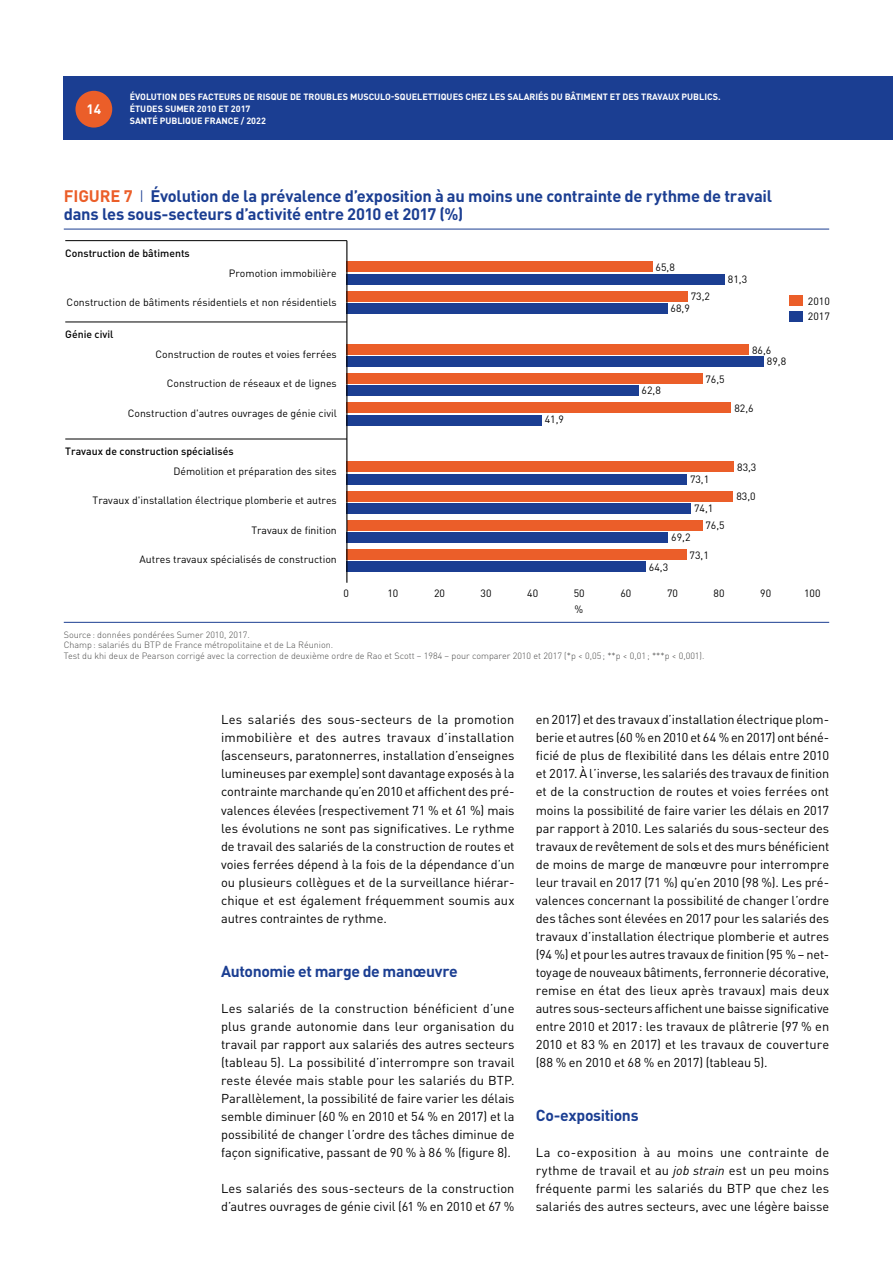
<style>
.page{position:relative;width:893px;height:1263px;background:#fff}
.page>*{position:absolute;margin:0;border:0;box-sizing:border-box;transform-origin:0 0}
.FIG-Titre-Filet{font:700 16.5px/18px "DIN Pro";letter-spacing:-.015em;color:#1b3e92}
.Inter-2-Grille{font:700 15.75px "DIN Pro";letter-spacing:-.025em;color:#1b3e92}
.t1{font:700 13.5px "DIN Pro";color:#fff}
.Textecourant{font:12.75px/18px "DIN Pro";color:#000;text-align:justify}
.t2{font:10.5px/11.6px "DIN Pro";color:#000}
.t3{font:500 10.5px/19.5px "DIN Pro";color:#000}
.TAB-Source{font:300 9px "DIN Pro";color:#4a4a49}
.t4{font:700 9px/12px "DIN Pro";color:#fff}
.FIG-Source-Filet{font:300 9px "DIN Pro";color:#4a4a49}
.s1{color:#eb5e29}
.s2{font-weight:300}
.s3{font-weight:400}
.s4{font-style:italic}
</style>
<div class="page">
<div style="left:64px;top:77px;width:829px;height:63px;background:#1b3e92"></div>
<div style="left:75px;top:91px;width:37px;height:37px;background:#eb5e29;border-radius:50%"></div>
<hr style="left:64px;top:229px;width:765px;height:1px;background:#1b3e92">
<hr style="left:64px;top:622px;width:765px;height:1px;background:#1b3e92">
<div style="left:346px;top:562px;width:300px;height:10px;background:#1b3e92"></div>
<div style="left:346px;top:549px;width:341px;height:11px;background:#eb5e29"></div>
<div style="left:346px;top:532px;width:322px;height:11px;background:#1b3e92"></div>
<div style="left:346px;top:520px;width:356px;height:11px;background:#eb5e29"></div>
<div style="left:346px;top:503px;width:345px;height:11px;background:#1b3e92"></div>
<div style="left:346px;top:491px;width:387px;height:10px;background:#eb5e29"></div>
<div style="left:346px;top:474px;width:341px;height:10px;background:#1b3e92"></div>
<div style="left:346px;top:462px;width:388px;height:10px;background:#eb5e29"></div>
<div style="left:346px;top:415px;width:196px;height:10px;background:#1b3e92"></div>
<div style="left:346px;top:403px;width:385px;height:10px;background:#eb5e29"></div>
<div style="left:346px;top:386px;width:293px;height:10px;background:#1b3e92"></div>
<div style="left:346px;top:373px;width:356px;height:11px;background:#eb5e29"></div>
<div style="left:346px;top:356px;width:418px;height:11px;background:#1b3e92"></div>
<div style="left:346px;top:344px;width:403px;height:11px;background:#eb5e29"></div>
<div style="left:346px;top:303px;width:322px;height:11px;background:#1b3e92"></div>
<div style="left:346px;top:291px;width:342px;height:10px;background:#eb5e29"></div>
<div style="left:346px;top:274px;width:379px;height:10px;background:#1b3e92"></div>
<div style="left:346px;top:262px;width:307px;height:10px;background:#eb5e29"></div>
<hr style="left:346px;top:241px;width:1px;height:342px;background:#000">
<hr style="left:65px;top:240px;width:282px;height:1px;background:#000">
<hr style="left:65px;top:322px;width:282px;height:1px;background:#000">
<hr style="left:65px;top:439px;width:282px;height:1px;background:#000">
<div style="left:789px;top:296px;width:13px;height:10px;background:#eb5e29"></div>
<div style="left:789px;top:311px;width:13px;height:11px;background:#1b3e92"></div>
<p class="t1" style="left:86px;top:98px;width:16px">14</p>
<p class="t4" style="left:130px;top:90px;width:592px">ÉVOLUTION DES FACTEURS DE RISQUE DE TROUBLES MUSCULO-SQUELETTIQUES CHEZ LES SALARIÉS DU BÂTIMENT ET DES TRAVAUX PUBLICS.<br>ÉTUDES SUMER 2010 ET 2017<br>SANTÉ PUBLIQUE FRANCE / 2022</p>
<p class="FIG-Titre-Filet" style="left:64px;top:185px;width:710px"><span class="s1">FIGURE 7</span> <span class="s2">I</span> Évolution de la prévalence d’exposition à au moins une contrainte de rythme de travail dans les sous-secteurs d’activité entre 2010 et 2017 (%)</p>
<p class="t3" style="left:65px;top:242px;width:126px">Construction de bâtiments</p>
<p class="t2" style="left:229px;top:266px;width:109px">Promotion immobilière</p>
<p class="t2" style="left:67px;top:295px;width:272px">Construction de bâtiments résidentiels et non résidentiels</p>
<p class="t3" style="left:65px;top:323px;width:50px">Génie civil</p>
<p class="t2" style="left:156px;top:347px;width:183px">Construction de routes et voies ferrées</p>
<p class="t2" style="left:167px;top:377px;width:171px">Construction de réseaux et de lignes</p>
<p class="t2" style="left:128px;top:406px;width:210px">Construction d'autres ouvrages de génie civil</p>
<p class="t3" style="left:173px;top:441px;width:165px;text-indent:-108px">Travaux de construction spécialisés<br><span class="s3">Démolition et préparation des sites</span></p>
<p class="t2" style="left:93px;top:494px;width:246px">Travaux d'installation électrique plomberie et autres</p>
<p class="t2" style="left:251px;top:523px;width:87px">Travaux de finition</p>
<p class="t2" style="left:140px;top:553px;width:199px">Autres travaux spécialisés de construction</p>
<p class="t2" style="left:344px;top:586px;width:7px">0</p>
<p class="t2" style="left:387px;top:586px;width:12px">10</p>
<p class="t2" style="left:545px;top:413px;width:21px">41,9</p>
<p class="t2" style="left:656px;top:260px;width:21px">65,8</p>
<p class="t2" style="left:691px;top:290px;width:21px">73,2</p>
<p class="t2" style="left:671px;top:301px;width:21px">68,9</p>
<p class="t2" style="left:728px;top:272px;width:21px">81,3</p>
<p class="t2" style="left:767px;top:343px;width:21px;text-indent:-15px">86,6<br>89,8</p>
<p class="t2" style="left:642px;top:384px;width:21px">62,8</p>
<p class="t2" style="left:705px;top:372px;width:21px">76,5</p>
<p class="t2" style="left:734px;top:401px;width:21px">82,6</p>
<p class="t2" style="left:690px;top:472px;width:21px">73,1</p>
<p class="t2" style="left:705px;top:498px;width:21px;line-height:17.7px;text-indent:-11px">74,1<br>76,5</p>
<p class="t2" style="left:690px;top:527px;width:21px;line-height:18px;text-indent:-18px">69,2<br>73,1</p>
<p class="t2" style="left:649px;top:560px;width:21px">64,3</p>
<p class="t2" style="left:737px;top:461px;width:21px">83,3</p>
<p class="t2" style="left:736px;top:489px;width:21px">83,0</p>
<p class="t2" style="left:808px;top:294px;width:23px">2010</p>
<p class="t2" style="left:808px;top:310px;width:23px">2017</p>
<p class="t2" style="left:434px;top:586px;width:12px">20</p>
<p class="t2" style="left:481px;top:586px;width:12px">30</p>
<p class="t2" style="left:527px;top:586px;width:12px">40</p>
<p class="t2" style="left:574px;top:586px;width:12px">50</p>
<p class="t2" style="left:620px;top:586px;width:12px">60</p>
<p class="t2" style="left:667px;top:586px;width:12px">70</p>
<p class="t2" style="left:714px;top:586px;width:12px">80</p>
<p class="t2" style="left:760px;top:586px;width:12px">90</p>
<p class="t2" style="left:804px;top:586px;width:18px">100</p>
<p class="t2" style="left:574px;top:603px;width:10px">%</p>
<p class="FIG-Source-Filet" style="left:64px;top:628px;width:187px">Source: données pondérées Sumer 2010, 2017.</p>
<p class="TAB-Source" style="left:64px;top:639px;width:271px">Champ: salariés du BTP de France métropolitaine et de La Réunion.</p>
<p class="TAB-Source" style="left:64px;top:649px;width:642px">Test du khi deux de Pearson corrigé avec la correction de deuxième ordre de Rao et Scott – 1984 – pour comparer 2010 et 2017 (*p &lt; 0,05; **p &lt; 0,01; ***p &lt; 0,001).</p>
<p class="Textecourant" style="left:221px;top:710px;width:295px">Les salariés des sous-secteurs de la promotion immobilière et des autres travaux d’installation (ascenseurs, paratonnerres, installation d’enseignes lumineuses par exemple) sont davantage exposés à la contrainte marchande qu’en 2010 et affichent des pré&shy;valences élevées (respectivement 71 % et 61 %) mais les évolutions ne sont pas significatives. Le rythme de travail des salariés de la construction de routes et voies ferrées dépend à la fois de la dépendance d’un ou plusieurs collègues et de la surveillance hiérar&shy;chique et est également fréquemment soumis aux autres contraintes de rythme.</p>
<p class="Inter-2-Grille" style="left:221px;top:958px;width:238px">Autonomie et marge de manœuvre</p>
<p class="Textecourant" style="left:221px;top:998px;width:295px">Les salariés de la construction bénéficient d’une plus grande autonomie dans leur organisation du travail par rapport aux salariés des autres secteurs (tableau 5). La possibilité d’interrompre son travail reste élevée mais stable pour les salariés du BTP.<br>Parallèlement, la possibilité de faire varier les délais semble diminuer (60 % en 2010 et 54 % en 2017) et la possibilité de changer l’ordre des tâches diminue de façon significative, passant de 90 % à 86 % (figure 8).</p>
<p class="Textecourant" style="left:221px;top:1178px;width:295px">Les salariés des sous-secteurs de la construction d’autres ouvrages de génie civil (61 % en 2010 et 67 %</p>
<p class="Textecourant" style="left:536px;top:710px;width:295px">en 2017) et des travaux d’installation électrique plom&shy;berie et autres (60 % en 2010 et 64 % en 2017) ont béné&shy;ficié de plus de flexibilité dans les délais entre 2010 et 2017. À l’inverse, les salariés des travaux de finition et de la construction de routes et voies ferrées ont moins la possibilité de faire varier les délais en 2017 par rapport à 2010. Les salariés du sous-secteur des travaux de revêtement de sols et des murs bénéficient de moins de marge de manœuvre pour interrompre leur travail en 2017 (71 %) qu’en 2010 (98 %). Les pré&shy;valences concernant la possibilité de changer l’ordre des tâches sont élevées en 2017 pour les salariés des travaux d’installation électrique plomberie et autres (94 %) et pour les autres travaux de finition (95 % – net&shy;toyage de nouveaux bâtiments, ferronnerie décorative, remise en état des lieux après travaux) mais deux autres sous-secteurs affichent une baisse significative entre 2010 et 2017: les travaux de plâtrerie (97 % en 2010 et 83 % en 2017) et les travaux de couverture (88 % en 2010 et 68 % en 2017) (tableau 5).</p>
<p class="Inter-2-Grille" style="left:536px;top:1102px;width:104px">Co-expositions</p>
<p class="Textecourant" style="left:536px;top:1142px;width:295px">La co-exposition à au moins une contrainte de rythme de travail et au <span class="s4">job strain</span> est un peu moins fréquente parmi les salariés du BTP que chez les salariés des autres secteurs, avec une légère baisse</p>
</div>
